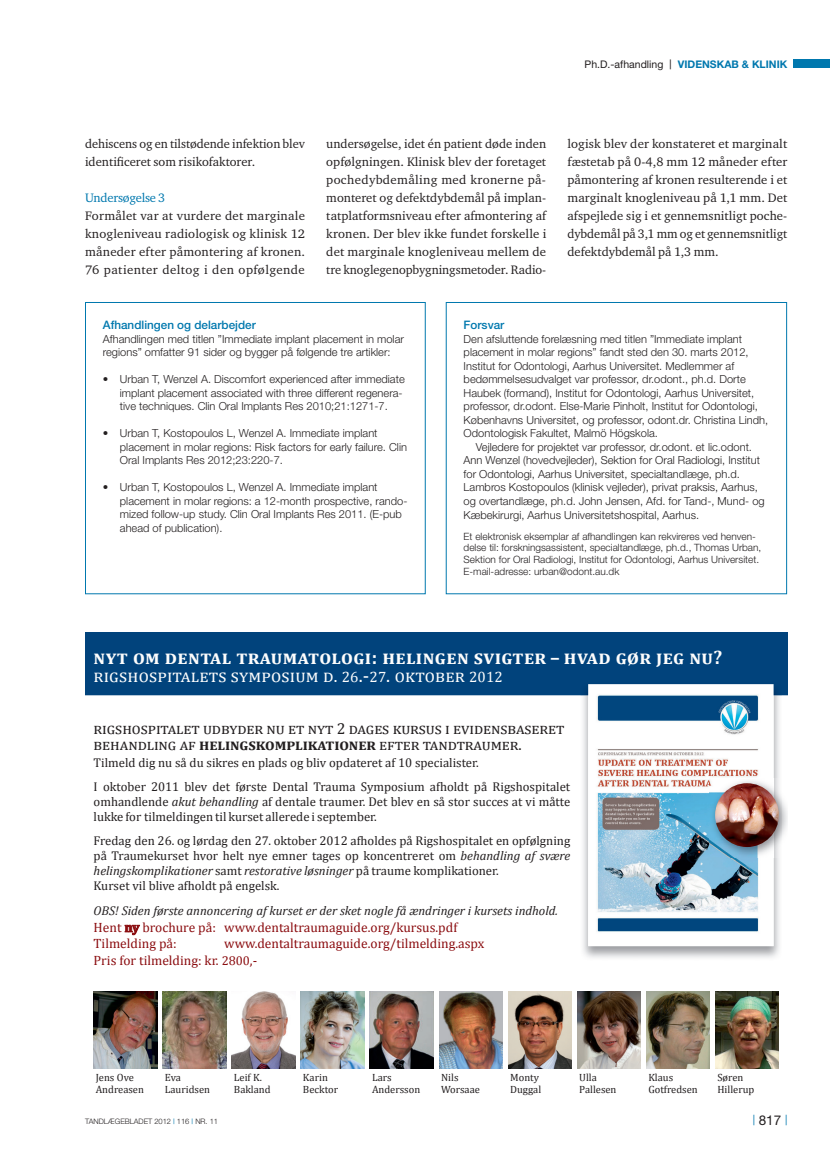
<style>
.page{position:relative;width:830px;height:1157px;background:#fff}
.page>*{position:absolute;margin:0;border:0;box-sizing:border-box;transform-origin:0 0}
.t1{font:700 19.5px "Cambria";letter-spacing:.02em;color:#fdfdfd}
.t2{font:18px "Cambria";letter-spacing:.045em;color:#fdfdfd}
.t3{font:15.75px/16.5px "Cambria";letter-spacing:.045em;color:#231f20}
.t4{font:13.5px/16.5px "Cambria";color:#8b0d10}
.t5{font:13.5px "Helvetica Neue";color:#231f20}
.t6{font:12.75px/15px "Cambria";color:#231f20}
.t7{font:italic 12.75px "Cambria";color:#231f20}
.t8{font:12.6px/18px "Charter ITC";color:#231f20;text-align:justify}
.t9{font:12.6px "Charter ITC";letter-spacing:-.015em;color:#0078ae}
.t10{font:500 11.7px "Helvetica Neue";color:#0078ae}
.t11{font:300 11.1px/13.5px "Helvetica Neue";color:#231f20}
.t12{font:10.5px/12px "Cambria";color:#231f20}
.t13{font:10.5px "Helvetica Neue";color:#231f20}
.t14{font:300 10.05px/11.7px "Helvetica Neue";color:#231f20}
.t15{font:300 7.5px "Helvetica Neue";color:#231f20}
.s1{font-family:"Arial"}
.s2{font-weight:700;color:#0078ae}
.s3{font-size:15px}
.s4{font-size:19.5px}
.s5{font-weight:700}
.s6{font-style:italic}
.s7{font-size:12.75px}
.s8{font-weight:400;color:#0078ae}
</style>
<div class="page">
<div style="left:793px;top:60px;width:36px;height:8px;background:#0078ae"></div>
<div style="left:85px;top:302px;width:340px;height:292px;border:1px solid #0078ae"></div>
<div style="left:85px;top:632px;width:702px;height:63px;background:#01437c"></div>
<img style="left:94px;top:991px;width:63px;height:77px">
<img style="left:163px;top:991px;width:63px;height:77px">
<img style="left:232px;top:991px;width:63px;height:77px">
<img style="left:508px;top:991px;width:63px;height:77px">
<img style="left:577px;top:991px;width:63px;height:77px">
<img style="left:301px;top:991px;width:63px;height:77px">
<img style="left:439px;top:991px;width:63px;height:77px">
<img style="left:715px;top:991px;width:63px;height:77px">
<img style="left:646px;top:991px;width:63px;height:77px">
<img style="left:580px;top:682px;width:201px;height:276px">
<img style="left:588px;top:684px;width:185px;height:262px">
<img style="left:709px;top:778px;width:78px;height:80px">
<img style="left:714px;top:783px;width:64px;height:64px;border-radius:32px">
<svg style="left:125px;top:925px;width:15px;height:10px"></svg>
<img style="left:370px;top:991px;width:63px;height:77px">
<p class="t13" style="left:584px;top:58px;width:204px">Ph.D.-afhandling <span class="s1">|</span> <span class="s2">VIDENSKAB &amp; KLINIK</span></p>
<p class="t8" style="left:85px;top:135px;width:221px">dehiscens og en tilstødende infektion blev identificeret som risikofaktorer.</p>
<p class="t9" style="left:85px;top:190px;width:82px">Undersøgelse 3</p>
<p class="t8" style="left:85px;top:207px;width:221px">Formålet var at vurdere det marginale knogleniveau radiologisk og klinisk 12 måneder efter påmontering af kronen.<br>76 patienter deltog i den opfølgende</p>
<p class="t8" style="left:326px;top:135px;width:221px">undersøgelse, idet én patient døde inden opfølgningen. Klinisk blev der foretaget pochedybdemåling med kronerne på&shy;monteret og defektdybdemål på implan&shy;tatplatformsniveau efter afmontering af kronen. Der blev ikke fundet forskelle i det marginale knogleniveau mellem de tre knoglegenopbygningsmetoder. Radio-</p>
<p class="t8" style="left:567px;top:135px;width:221px">logisk blev der konstateret et marginalt fæstetab på 0-4,8 mm 12 måneder efter påmontering af kronen resulterende i et marginalt knogleniveau på 1,1 mm. Det afspejlede sig i et gennemsnitligt poche&shy;dybdemål på 3,1 mm og et gennemsnitligt defektdybdemål på 1,3 mm.</p>
<p class="t10" style="left:103px;top:318px;width:154px">Afhandlingen og delarbejder</p>
<p class="t11" style="left:103px;top:331px;width:302px">Afhandlingen med titlen ”Immediate implant placement in molar regions” omfatter 91 sider og bygger på følgende tre artikler:</p>
<p class="t11" style="left:120px;top:372px;width:286px;text-indent:-17px">• Urban T, Wenzel A. Discomfort experienced after immediate implant placement associated with three different regenera&shy;tive techniques. Clin Oral Implants Res 2010;21:1271-7.</p>
<p class="t11" style="left:120px;top:426px;width:288px;text-indent:-17px">• Urban T, Kostopoulos L, Wenzel A. Immediate implant placement in molar regions: Risk factors for early failure. Clin<br>Oral Implants Res 2012;23:220-7.</p>
<p class="t11" style="left:120px;top:480px;width:289px;text-indent:-17px">• Urban T, Kostopoulos L, Wenzel A. Immediate implant placement in molar regions: a 12-month prospective, rando&shy;mized follow-up study. Clin Oral Implants Res 2011. (E-pub ahead of publication).</p>
<p class="t10" style="left:463px;top:318px;width:42px">Forsvar</p>
<p class="t11" style="left:463px;top:331px;width:306px">Den afsluttende forelæsning med titlen ”Immediate implant placement in molar regions” fandt sted den 30. marts 2012, Institut for Odontologi, Aarhus Universitet. Medlemmer af bedømmelsesudvalget var professor, dr.odont., ph.d. Dorte Haubek (formand), Institut for Odontologi, Aarhus Universitet, professor, dr.odont. Else-Marie Pinholt, Institut for Odontologi, Københavns Universitet, og professor, odont.dr. Christina Lindh, Odontologisk Fakultet, Malmö Högskola.</p>
<p class="t11" style="left:463px;top:439px;width:302px;text-indent:12px">Vejledere for projektet var professor, dr.odont. et lic.odont.<br>Ann Wenzel (hovedvejleder), Sektion for Oral Radiologi, Institut for Odontologi, Aarhus Universitet, specialtandlæge, ph.d.<br>Lambros Kostopoulos (klinisk vejleder), privat praksis, Aarhus, og overtandlæge, ph.d. John Jensen, Afd. for Tand-, Mund- og Kæbekirurgi, Aarhus Universitetshospital, Aarhus.</p>
<p class="t14" style="left:463px;top:530px;width:299px">Et elektronisk eksemplar af afhandlingen kan rekvireres ved henven&shy;delse til: forskningsassistent, specialtandlæge, ph.d., Thomas Urban, Sektion for Oral Radiologi, Institut for Odontologi, Aarhus Universitet.<br>E-mail-adresse: urban@odont.au.dk</p>
<h1 class="t1" style="left:94px;top:643px;width:630px">nyt om dental traumatologi: helingen svigter – hvad gør jeg nu?</h1>
<h2 class="t2" style="left:94px;top:665px;width:410px">rigshospitalets symposium d. <span class="s3">26</span><span class="s4">.-</span><span class="s3">27</span><span class="s4">.</span> oktober <span class="s3">2012</span></h2>
<h3 class="t3" style="left:94px;top:720px;width:472px">rigshospitalet udbyder nu et nyt 2 dages kursus i evidensbaseret behandling af <span class="s5">helingskomplikationer</span> efter tandtraumer.</h3>
<p class="t6" style="left:94px;top:750px;width:478px;line-height:24px">Tilmeld dig nu så du sikres en plads og bliv opdateret af 10 specialister.<br>I oktober 2011 blev det første Dental Trauma Symposium afholdt på Rigshospitalet</p>
<p class="t6" style="left:94px;top:794px;width:478px">omhandlende <span class="s6">akut behandling</span> af dentale traumer. Det blev en så stor succes at vi måtte lukke for tilmeldingen til kurset allerede i september.</p>
<p class="t6" style="left:94px;top:833px;width:478px">Fredag den 26. og lørdag den 27. oktober 2012 afholdes på Rigshospitalet en opfølgning på Traumekurset hvor helt nye emner tages op koncentreret om <span class="s6">behandling af svære helingskomplikationer</span> samt <span class="s6">restorative løsninger</span> på traume komplikationer.<br>Kurset vil blive afholdt på engelsk.</p>
<p class="t7" style="left:94px;top:902px;width:465px">OBS! Siden første annoncering af kurset er der sket nogle få ændringer i kursets indhold.</p>
<p class="t4" style="left:94px;top:919px;width:365px">Hent <span class="s5">ny</span> brochure på: www.dentaltraumaguide.org/kursus.pdf<br>Tilmelding på:</p>
<p class="t4" style="left:94px;top:935px;width:392px;text-indent:131px">www.dentaltraumaguide.org/tilmelding.aspx<br>Pris for tilmelding: kr. <span class="s7">2800</span>,-</p>
<p class="t12" style="left:96px;top:1071px;width:50px">Jens Ove<br>Andreasen</p>
<p class="t12" style="left:165px;top:1071px;width:47px">Eva<br>Lauridsen</p>
<p class="t12" style="left:234px;top:1071px;width:38px">Leif K.<br>Bakland</p>
<p class="t12" style="left:510px;top:1071px;width:33px">Monty<br>Duggal</p>
<p class="t12" style="left:579px;top:1071px;width:39px">Ulla<br>Pallesen</p>
<p class="t12" style="left:648px;top:1071px;width:51px">Klaus<br>Gotfredsen</p>
<p class="t12" style="left:303px;top:1071px;width:37px">Karin<br>Becktor</p>
<p class="t12" style="left:441px;top:1071px;width:40px">Nils<br>Worsaae</p>
<p class="t12" style="left:717px;top:1071px;width:38px">Søren<br>Hillerup</p>
<p class="t12" style="left:372px;top:1071px;width:50px">Lars<br>Andersson</p>
<p class="t15" style="left:85px;top:1116px;width:134px">TANDLÆGEBLADET 2012 <span class="s8">|</span> 116 <span class="s8">|</span> NR. 11</p>
<p class="t5" style="left:752px;top:1112px;width:36px"><sup>|</sup> 817 <sup>|</sup></p>
</div>
